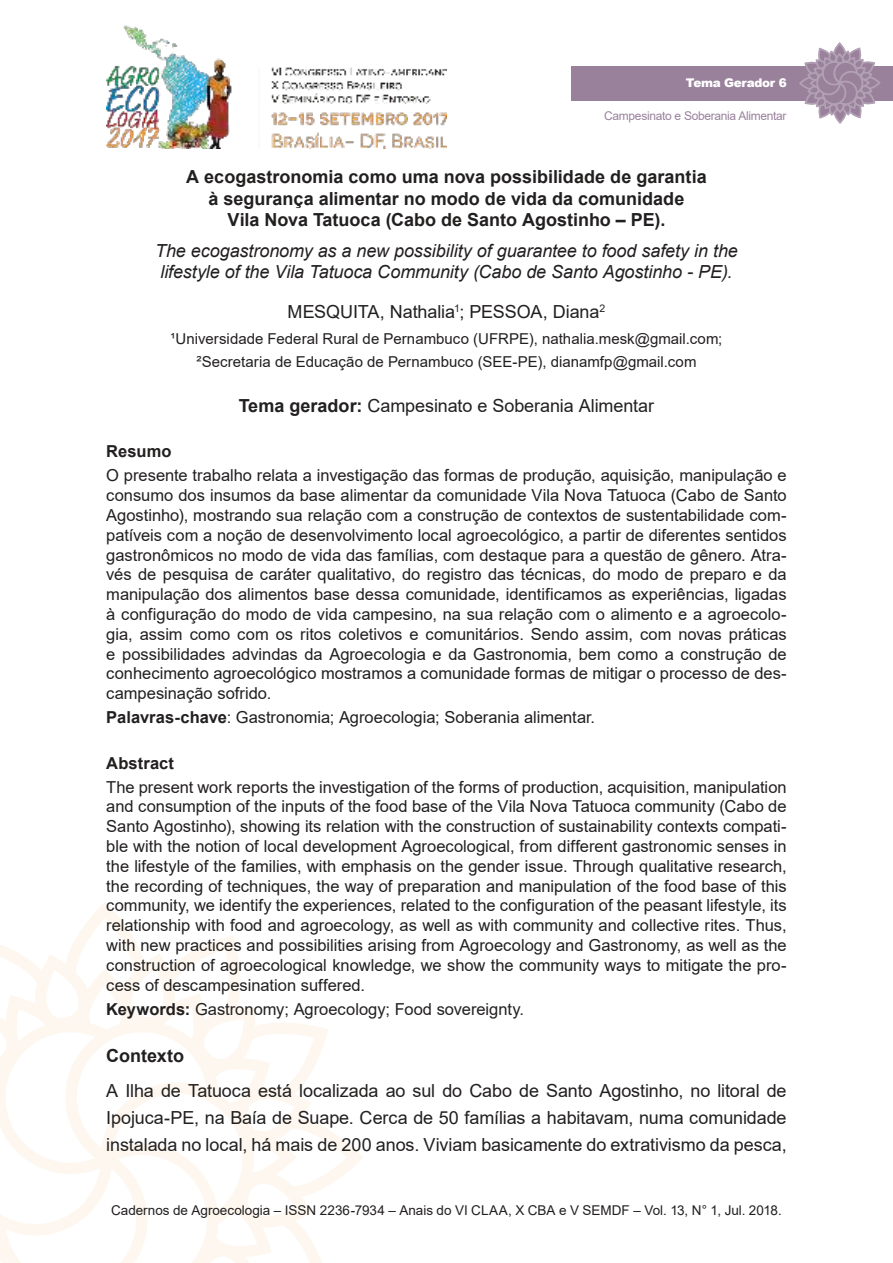
<style>
.page{position:relative;width:893px;height:1263px;background:#fff}
.page>*{position:absolute;margin:0;border:0;box-sizing:border-box;transform-origin:0 0}
.t1{font:18px/27px "Arial";letter-spacing:-.005em;color:#221f1f;text-align:justify}
.t2{font:700 18px/21.6px "Arial";color:#221f1f;text-align:center}
.t3{font:italic 18px/21.6px "Arial";letter-spacing:-.005em;color:#221f1f}
.t4{font:16.5px/19.8px "Arial";color:#221f1f;text-align:justify}
.t5{font:700 16.5px "Arial";letter-spacing:.005em;color:#221f1f}
.t6{font:15px/22.5px "Arial";color:#221f1f;text-align:center}
.t7{font:13.5px "Arial";color:#221f1f}
.t8{font:12px "Arial";letter-spacing:-.025em;color:#99819c}
.t9{font:900 12px "Arial";letter-spacing:-.025em;color:#fff}
.s1{font-weight:700}
</style>
<div class="page">
<img style="left:106px;top:25px;width:340px;height:124px">
<svg style="left:0;top:910px;width:363px;height:353px"></svg>
<div style="left:571px;top:66px;width:322px;height:34px;background:#99819c"></div>
<svg style="left:798px;top:43px;width:83px;height:81px"></svg>
<p class="t9" style="left:686px;top:76px;width:102px">Tema Gerador 6</p>
<p class="t8" style="left:604px;top:112px;width:184px">Campesinato e Soberania Alimentar</p>
<p class="t2" style="left:186px;top:168px;width:522px">A ecogastronomia como uma nova possibilidade de garantia à segurança alimentar no modo de vida da comunidade<br>Vila Nova Tatuoca (Cabo de Santo Agostinho – PE).</p>
<p class="t3" style="left:155px;top:241px;width:584px">The ecogastronomy as a new possibility of guarantee to food safety in the lifestyle of the Vila Tatuoca Community (Cabo de Santo Agostinho - PE).</p>
<p class="t1" style="left:288px;top:300px;width:319px">MESQUITA, Nathalia<sup>1</sup>; PESSOA, Diana<sup>2</sup></p>
<p class="t6" style="left:171px;top:329px;width:553px">¹Universidade Federal Rural de Pernambuco (UFRPE), nathalia.mesk@gmail.com;<br>²Secretaria de Educação de Pernambuco (SEE-PE), dianamfp@gmail.com</p>
<p class="t1" style="left:239px;top:394px;width:417px"><span class="s1">Tema gerador:</span> Campesinato e Soberania Alimentar</p>
<p class="t5" style="left:106px;top:445px;width:67px">Resumo</p>
<p class="t4" style="left:106px;top:467px;width:682px">O presente trabalho relata a investigação das formas de produção, aquisição, manipulação e consumo dos insumos da base alimentar da comunidade Vila Nova Tatuoca (Cabo de Santo Agostinho), mostrando sua relação com a construção de contextos de sustentabilidade com&shy;patíveis com a noção de desenvolvimento local agroecológico, a partir de diferentes sentidos gastronômicos no modo de vida das famílias, com destaque para a questão de gênero. Atra&shy;vés de pesquisa de caráter qualitativo, do registro das técnicas, do modo de preparo e da manipulação dos alimentos base dessa comunidade, identificamos as experiências, ligadas à configuração do modo de vida campesino, na sua relação com o alimento e a agroecolo&shy;gia, assim como com os ritos coletivos e comunitários. Sendo assim, com novas práticas e possibilidades advindas da Agroecologia e da Gastronomia, bem como a construção de conhecimento agroecológico mostramos a comunidade formas de mitigar o processo de des&shy;campesinação sofrido.</p>
<p class="t4" style="left:106px;top:709px;width:490px"><span class="s1">Palavras-chave</span>: Gastronomia; Agroecologia; Soberania alimentar.</p>
<p class="t5" style="left:106px;top:756px;width:69px">Abstract</p>
<p class="t4" style="left:106px;top:778px;width:682px">The present work reports the investigation of the forms of production, acquisition, manipulation and consumption of the inputs of the food base of the Vila Nova Tatuoca community (Cabo de Santo Agostinho), showing its relation with the construction of sustainability contexts compati&shy;ble with the notion of local development Agroecological, from different gastronomic senses in the lifestyle of the families, with emphasis on the gender issue. Through qualitative research, the recording of techniques, the way of preparation and manipulation of the food base of this community, we identify the experiences, related to the configuration of the peasant lifestyle, its relationship with food and agroecology, as well as with community and collective rites. Thus, with new practices and possibilities arising from Agroecology and Gastronomy, as well as the construction of agroecological knowledge, we show the community ways to mitigate the pro&shy;cess of descampesination suffered.</p>
<p class="t4" style="left:106px;top:1000px;width:419px"><span class="s1">Keywords:</span> Gastronomy; Agroecology; Food sovereignty.</p>
<p class="t2" style="left:106px;top:1046px;width:79px">Contexto</p>
<p class="t1" style="left:106px;top:1079px;width:682px">A Ilha de Tatuoca está localizada ao sul do Cabo de Santo Agostinho, no litoral de Ipojuca-PE, na Baía de Suape. Cerca de 50 famílias a habitavam, numa comunidade instalada no local, há mais de 200 anos. Viviam basicamente do extrativismo da pesca,</p>
<p class="t7" style="left:111px;top:1205px;width:672px">Cadernos de Agroecologia – ISSN 2236-7934 – Anais do VI CLAA, X CBA e V SEMDF – Vol. 13, N° 1, Jul. 2018.</p>
</div>
